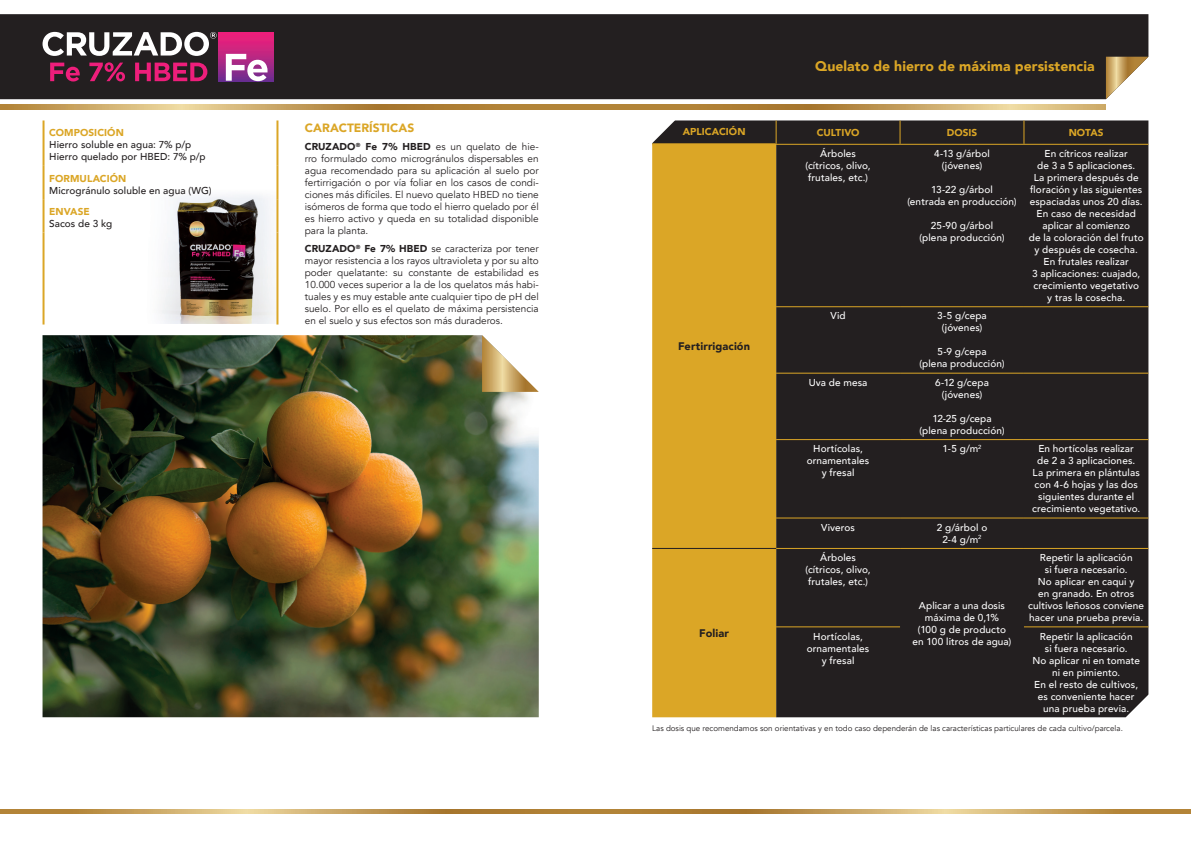
<style>
.page{position:relative;width:1191px;height:842px;background:#fff}
.page>*{position:absolute;margin:0;border:0;box-sizing:border-box;transform-origin:0 0}
.t1{font:900 14px "Avenir";letter-spacing:.005em;color:#dba626}
.t2{font:900 12px "Avenir";letter-spacing:.005em;color:#dba626}
.t3{font:900 11px "Avenir";letter-spacing:.01em;color:#231f20}
.t4{font:500 10px/12px "Avenir";letter-spacing:.01em;color:#fff;text-align:center}
.t5{font:10px/12px "Avenir";color:#231f20;text-align:justify}
.t6{font:500 10px/12px "Avenir";letter-spacing:.01em;color:#231f20}
.t7{font:900 10px "Avenir";letter-spacing:.005em;color:#dba626}
.t8{font:8px "Avenir";color:#231f20}
.s1{font-weight:900}
</style>
<div class="page">
<svg style="left:0;top:809px;width:595px;height:5px;background:#c19954"></svg>
<svg style="left:595px;top:809px;width:596px;height:5px;background:#c19954"></svg>
<div style="left:0;top:14px;width:1148px;height:85px;background:#231f20"></div>
<svg style="left:1106px;top:57px;width:42px;height:42px"></svg>
<svg style="left:0;top:105px;width:595px;height:4px;background:#c09954"></svg>
<svg style="left:595px;top:105px;width:511px;height:4px;background:#c19a56"></svg>
<img style="left:160px;top:195px;width:115px;height:129px">
<svg style="left:43px;top:32px;width:174px;height:24px"></svg>
<svg style="left:50px;top:63px;width:30px;height:19px"></svg>
<svg style="left:89px;top:62px;width:36px;height:19px"></svg>
<svg style="left:135px;top:63px;width:72px;height:18px"></svg>
<div style="left:218px;top:32px;width:56px;height:49px;background:linear-gradient(to bottom,#fa1f78,#732e8e)"></div>
<svg style="left:226px;top:54px;width:41px;height:27px"></svg>
<hr style="left:43px;top:120px;width:2px;height:46px;background:#dba626">
<hr style="left:43px;top:166px;width:2px;height:33px;background:#dba626">
<hr style="left:43px;top:199px;width:2px;height:33px;background:#dba626">
<hr style="left:43px;top:232px;width:2px;height:93px;background:#dba626">
<hr style="left:276px;top:120px;width:2px;height:46px;background:#dba626">
<hr style="left:276px;top:166px;width:2px;height:33px;background:#dba626">
<hr style="left:276px;top:199px;width:2px;height:33px;background:#dba626">
<hr style="left:276px;top:232px;width:2px;height:93px;background:#dba626">
<div style="left:675px;top:120px;width:473px;height:597px;background:#231f20"></div>
<div style="left:652px;top:145px;width:124px;height:572px;background:#dba626"></div>
<hr style="left:652px;top:143px;width:123px;height:2px;background:#dba626">
<hr style="left:775px;top:144px;width:125px;height:1px;background:#dba626">
<hr style="left:900px;top:144px;width:124px;height:1px;background:#dba626">
<hr style="left:1024px;top:144px;width:124px;height:1px;background:#dba626">
<hr style="left:1024px;top:306px;width:124px;height:1px;background:#dba626">
<hr style="left:776px;top:306px;width:124px;height:1px;background:#dba626">
<hr style="left:900px;top:306px;width:124px;height:1px;background:#dba626">
<hr style="left:776px;top:373px;width:124px;height:1px;background:#dba626">
<hr style="left:900px;top:373px;width:124px;height:1px;background:#dba626">
<hr style="left:1024px;top:373px;width:124px;height:1px;background:#dba626">
<hr style="left:776px;top:439px;width:124px;height:1px;background:#dba626">
<hr style="left:900px;top:439px;width:124px;height:1px;background:#dba626">
<hr style="left:1024px;top:439px;width:124px;height:1px;background:#dba626">
<svg style="left:775px;top:120px;width:1px;height:24px"></svg>
<svg style="left:899px;top:120px;width:1px;height:24px"></svg>
<svg style="left:1023px;top:120px;width:1px;height:24px"></svg>
<hr style="left:776px;top:517px;width:124px;height:1px;background:#dba626">
<hr style="left:900px;top:517px;width:124px;height:1px;background:#dba626">
<hr style="left:1024px;top:517px;width:124px;height:1px;background:#dba626">
<hr style="left:776px;top:548px;width:124px;height:1px;background:#dba626">
<hr style="left:900px;top:548px;width:124px;height:1px;background:#dba626">
<hr style="left:1024px;top:548px;width:124px;height:1px;background:#dba626">
<hr style="left:776px;top:626px;width:124px;height:1px;background:#dba626">
<hr style="left:1024px;top:626px;width:124px;height:1px;background:#dba626">
<hr style="left:652px;top:548px;width:124px;height:1px;background:#231f20">
<svg style="left:652px;top:120px;width:23px;height:23px"></svg>
<svg style="left:1125px;top:694px;width:24px;height:24px"></svg>
<img style="left:43px;top:335px;width:496px;height:382px">
<svg style="left:482px;top:335px;width:57px;height:57px"></svg>
<p class="t7" style="left:49px;top:126px;width:76px">COMPOSICIÓN</p>
<p class="t6" style="left:49px;top:139px;width:158px">Hierro soluble en agua: 7% p/p<br>Hierro quelado por HBED: 7% p/p</p>
<p class="t7" style="left:49px;top:171px;width:79px">FORMULACIÓN</p>
<p class="t6" style="left:49px;top:184px;width:164px">Microgránulo soluble en agua (WG)</p>
<p class="t7" style="left:49px;top:205px;width:42px">ENVASE</p>
<p class="t6" style="left:49px;top:218px;width:64px">Sacos de 3 kg</p>
<p class="t2" style="left:305px;top:120px;width:111px">CARACTERÍSTICAS</p>
<p class="t5" style="left:305px;top:141px;width:235px"><span class="s1">CRUZADO</span><sup>®</sup> <span class="s1">Fe 7% HBED</span> es un quelato de hie&shy;rro formulado como microgránulos dispersables en agua recomendado para su aplicación al suelo por fertirrigación o por vía foliar en los casos de condi&shy;ciones más difíciles. El nuevo quelato HBED no tiene isómeros de forma que todo el hierro quelado por él es hierro activo y queda en su totalidad disponible para la planta.</p>
<p class="t5" style="left:305px;top:243px;width:235px"><span class="s1">CRUZADO</span><sup>®</sup> <span class="s1">Fe 7% HBED</span> se caracteriza por tener mayor resistencia a los rayos ultravioleta y por su alto poder quelatante: su constante de estabilidad es 10.000 veces superior a la de los quelatos más habi&shy;tuales y es muy estable ante cualquier tipo de pH del suelo. Por ello es el quelato de máxima persistencia en el suelo y sus efectos son más duraderos.</p>
<h1 class="t1" style="left:815px;top:57px;width:281px">Quelato de hierro de máxima persistencia</h1>
<p class="t7" style="left:683px;top:125px;width:64px">APLICACIÓN</p>
<p class="t7" style="left:816px;top:126px;width:44px">CULTIVO</p>
<p class="t7" style="left:946px;top:126px;width:32px">DOSIS</p>
<p class="t7" style="left:1068px;top:126px;width:36px">NOTAS</p>
<p class="t3" style="left:678px;top:339px;width:73px">Fertirrigación</p>
<p class="t4" style="left:805px;top:148px;width:67px">Árboles (cítricos, olivo, frutales, etc.)</p>
<p class="t4" style="left:934px;top:148px;width:57px">4-13 g/árbol (jóvenes)</p>
<p class="t4" style="left:907px;top:184px;width:111px">13-22 g/árbol<br>(entrada en producción)</p>
<p class="t4" style="left:919px;top:220px;width:87px">25-90 g/árbol (plena producción)</p>
<p class="t4" style="left:1028px;top:148px;width:116px">En cítricos realizar<br>de 3 a 5 aplicaciones.<br>La primera después de floración y las siguientes espaciadas unos 20 días.<br>En caso de necesidad aplicar al comienzo<br>de la coloración del fruto y después de cosecha.<br>En frutales realizar<br>3 aplicaciones: cuajado, crecimiento vegetativo<br>y tras la cosecha.</p>
<p class="t4" style="left:830px;top:310px;width:17px">Vid</p>
<p class="t4" style="left:937px;top:310px;width:51px">3-5 g/cepa (jóvenes)</p>
<p class="t4" style="left:919px;top:346px;width:87px">5-9 g/cepa<br>(plena producción)</p>
<p class="t4" style="left:808px;top:377px;width:60px">Uva de mesa</p>
<p class="t4" style="left:935px;top:377px;width:55px">6-12 g/cepa (jóvenes)</p>
<p class="t4" style="left:919px;top:413px;width:87px">12-25 g/cepa (plena producción)</p>
<p class="t4" style="left:807px;top:443px;width:64px">Hortícolas, ornamentales y fresal</p>
<p class="t4" style="left:942px;top:443px;width:40px">1-5 g/m<sup>2</sup></p>
<p class="t4" style="left:1032px;top:443px;width:110px">En hortícolas realizar de 2 a 3 aplicaciones.<br>La primera en plántulas con 4-6 hojas y las dos siguientes durante el crecimiento vegetativo.</p>
<p class="t4" style="left:821px;top:522px;width:35px">Viveros</p>
<p class="t4" style="left:936px;top:522px;width:52px">2 g/árbol o<br>2-4 g/m<sup>2</sup></p>
<p class="t4" style="left:805px;top:552px;width:67px">Árboles (cítricos, olivo, frutales, etc.)</p>
<p class="t4" style="left:1028px;top:552px;width:117px">Repetir la aplicación<br>si fuera necesario.<br>No aplicar en caqui y<br>en granado. En otros cultivos leñosos conviene hacer una prueba previa.</p>
<p class="t4" style="left:912px;top:600px;width:100px">Aplicar a una dosis máxima de 0,1%<br>(100 g de producto en 100 litros de agua)</p>
<p class="t3" style="left:699px;top:626px;width:31px">Foliar</p>
<p class="t4" style="left:807px;top:630px;width:64px">Hortícolas, ornamentales y fresal</p>
<p class="t4" style="left:1032px;top:630px;width:109px">Repetir la aplicación<br>si fuera necesario.<br>No aplicar ni en tomate ni en pimiento.<br>En el resto de cultivos, es conveniente hacer una prueba previa.</p>
<p class="t8" style="left:652px;top:723px;width:472px">Las dosis que recomendamos son orientativas y en todo caso dependerán de las características particulares de cada cultivo/parcela.</p>
</div>
